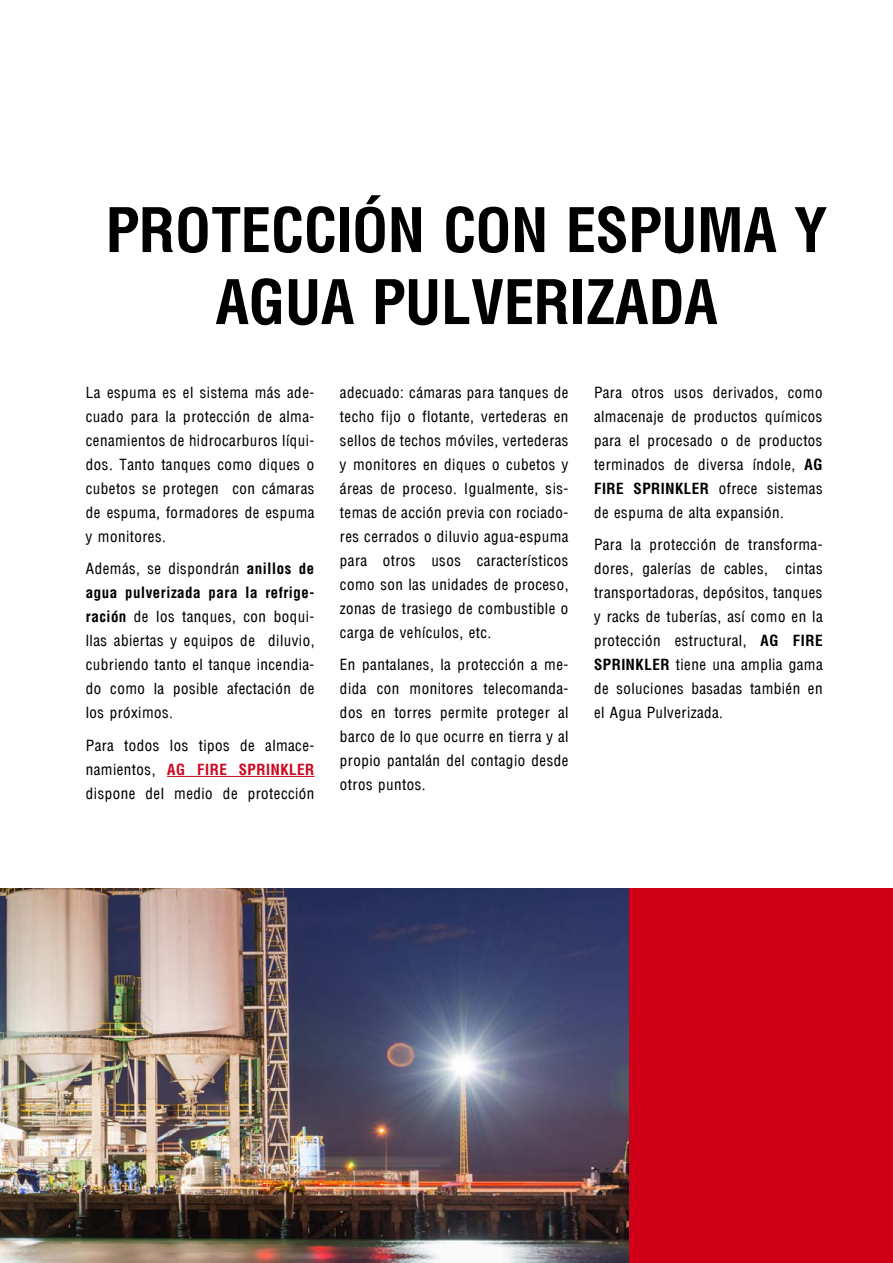
<style>
.page{position:relative;width:893px;height:1263px;background:#fff}
.page>*{position:absolute;margin:0;border:0;box-sizing:border-box;transform-origin:0 0}
.t1{font:700 condensed 60px "Arena";letter-spacing:-.01em;color:#000}
.t2{font:15px/24px "Arena Condensed";letter-spacing:.03em;color:#000;text-align:justify}
.t3{font:700 condensed 15px "Arena";letter-spacing:.03em;color:#000}
.t4{font:700 condensed 15px "Arena";letter-spacing:.03em;color:#cd071e}
.s1{font-family:"Arena";font-weight:700;font-stretch:condensed}
.s2{font-family:"Arena Condensed";font-weight:400;font-stretch:normal;color:#000}
</style>
<div class="page">
<img style="left:0;top:889px;width:630px;height:374px">
<hr style="left:167px;top:776px;width:147px;height:1px;background:#cd071e">
<div style="left:630px;top:889px;width:263px;height:374px;background:#d10019"></div>
<h1 class="t1" style="left:106px;top:193px;width:66px">Protecc</h1>
<h1 class="t1" style="left:336px;top:193px;width:140px">ión con</h1>
<h1 class="t1" style="left:566px;top:193px;width:100px">espum</h1>
<h1 class="t1" style="left:744px;top:193px;width:86px">a y</h1>
<h1 class="t1" style="left:216px;top:265px;width:504px">agua pu lver izada</h1>
<p class="t2" style="left:86px;top:381px;width:230px">La espuma es el sistema más ade&shy;cuado para la protección de alma&shy;cenamientos de hidrocarburos líqui&shy;dos. Tanto tanques como diques o cubetos se protegen con cámaras de espuma, formadores de espuma y monitores.</p>
<p class="t2" style="left:86px;top:557px;width:230px">Además, se dispondrán <span class="s1">anillos de</span></p>
<p class="t3" style="left:86px;top:584px;width:230px">agua pulverizada para la refrige-</p>
<p class="t2" style="left:86px;top:605px;width:230px"><span class="s1">ración</span> de los tanques, con boqui&shy;llas abiertas y equipos de diluvio, cubriendo tanto el tanque incendia&shy;do como la posible afectación de los próximos.</p>
<p class="t2" style="left:86px;top:734px;width:230px">Para todos los tipos de almace-</p>
<p class="t4" style="left:86px;top:760px;width:230px"><span class="s2">namientos,</span> AG FIRE SPRINKLER</p>
<p class="t2" style="left:86px;top:782px;width:230px">dispone del medio de protección</p>
<p class="t2" style="left:340px;top:381px;width:230px">adecuado: cámaras para tanques de techo fijo o flotante, vertederas en sellos de techos móviles, vertederas y monitores en diques o cubetos y áreas de proceso. Igualmente, sis&shy;temas de acción previa con rociado&shy;res cerrados o diluvio agua-espuma para otros usos característicos como son las unidades de proceso, zonas de trasiego de combustible o carga de vehículos, etc.</p>
<p class="t2" style="left:340px;top:653px;width:230px">En pantalanes, la protección a me&shy;dida con monitores telecomanda&shy;dos en torres permite proteger al barco de lo que ocurre en tierra y al propio pantalán del contagio desde otros puntos.</p>
<p class="t2" style="left:594px;top:381px;width:230px">Para otros usos derivados, como almacenaje de productos químicos para el procesado o de productos terminados de diversa índole, <span class="s1">AG FIRE SPRINKLER</span> ofrece sistemas de espuma de alta expansión.</p>
<p class="t2" style="left:594px;top:533px;width:230px">Para la protección de transforma&shy;dores, galerías de cables, cintas transportadoras, depósitos, tanques y racks de tuberías, así como en la protección estructural, <span class="s1">AG FIRE SPRINKLER</span> tiene una amplia gama de soluciones basadas también en el Agua Pulverizada.</p>
</div>
